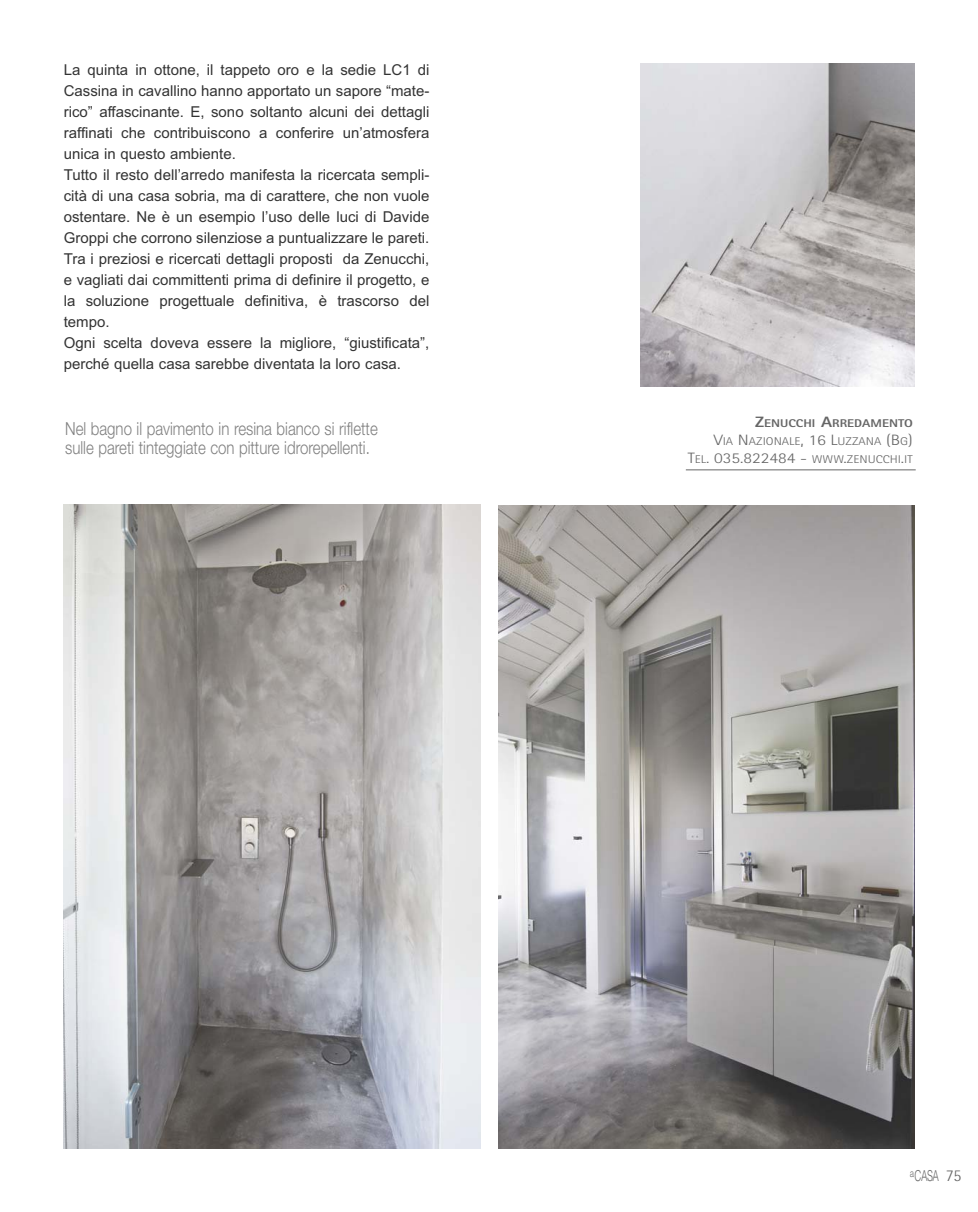
<style>
.page{position:relative;width:978px;height:1212px;background:#fff}
.page>*{position:absolute;margin:0;border:0;box-sizing:border-box;transform-origin:0 0}
.t1{font:300 18px/19.5px "Helvetica Neue";color:#808080;scale:.83 1}
.t2{font:15px/21px "Arial";color:#333}
.t3{font:300 15px "Rotis Sans Serif";color:#666;scale:1.2 1}
.t4{font:300 15px "Helvetica";color:#666;scale:.65 1}
.t5{font:800 11.25px/18px "Rotis Sans Serif";color:#666;text-align:right;scale:1.2 1}
.s1{font-size:15px}
.s2{font-weight:300;font-size:15px}
.s3{font-weight:300}
.s4{font-size:11.25px}
.s5{font-family:"Rotis Semi Sans";font-size:16.5px}
</style>
<div class="page">
<img style="left:498px;top:505px;width:416px;height:643px">
<img style="left:64px;top:505px;width:416px;height:643px">
<hr style="left:686px;top:469px;width:230px;height:1px;background:#666">
<img style="left:641px;top:64px;width:273px;height:322px">
<p class="t2" style="left:64px;top:60px;width:367px">La quinta in ottone, il tappeto oro e la sedie LC1 di Cassina in cavallino hanno apportato un sapore “mate&shy;rico” affascinante. E, sono soltanto alcuni dei dettagli raffinati che contribuiscono a conferire un’atmosfera unica in questo ambiente.<br>Tutto il resto dell’arredo manifesta la ricercata sempli&shy;cità di una casa sobria, ma di carattere, che non vuole ostentare. Ne è un esempio l’uso delle luci di Davide Groppi che corrono silenziose a puntualizzare le pareti.<br>Tra i preziosi e ricercati dettagli proposti da Zenucchi, e vagliati dai committenti prima di definire il progetto, e la soluzione progettuale definitiva, è trascorso del tempo.<br>Ogni scelta doveva essere la migliore, “giustificata”, perché quella casa sarebbe diventata la loro casa.</p>
<p class="t1" style="left:65px;top:420px;width:378px">Nel bagno il pavimento in resina bianco si riflette sulle pareti tinteggiate con pitture idrorepellenti.</p>
<p class="t5" style="left:714px;top:415px;width:167px"><span class="s1">Z</span>ENUCCHI <span class="s1">A</span>RREDAMENTO<br><span class="s2">V</span><span class="s3">IA</span> <span class="s2">N</span><span class="s3">AZIONALE</span><span class="s2">, 16 L</span><span class="s3">UZZANA</span> <span class="s2">(B</span><span class="s3">G</span><span class="s2">)</span></p>
<p class="t3" style="left:688px;top:453px;width:189px">T<span class="s4">EL</span>. 035.822484 - <span class="s4">WWW</span>.<span class="s4">ZENUCCHI</span>.<span class="s4">IT</span></p>
<p class="t4" style="left:910px;top:1170px;width:81px"><sup>a</sup>CASA <span class="s5">75</span></p>
</div>
